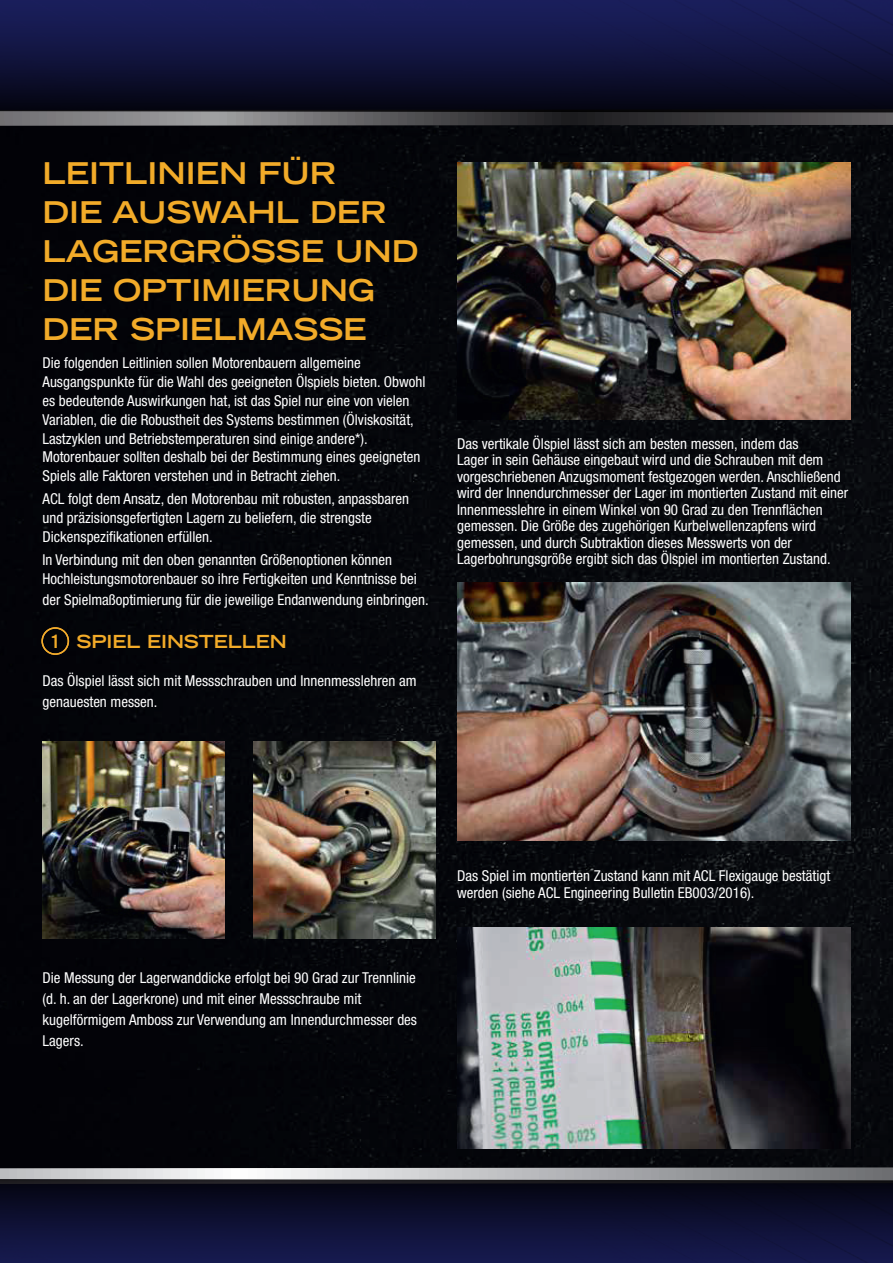
<style>
.page{position:relative;width:893px;height:1263px;background:#fff}
.page>*{position:absolute;margin:0;border:0;box-sizing:border-box;transform-origin:0 0}
.t1{font:700 expanded 30px/39px "Trade Gothic LT Std";color:#f2ab29}
.t2{font:700 expanded 18px "Trade Gothic LT Std";color:#f2ab29}
.t3{font:condensed 15px/18.9px "Helvetica Neue LT Pro";color:#fff}
</style>
<div class="page">
<div style="left:0;top:126px;width:893px;height:1041px;background:#03050a"></div>
<img style="left:43px;top:741px;width:182px;height:198px">
<img style="left:457px;top:163px;width:393px;height:257px">
<img style="left:457px;top:927px;width:393px;height:221px">
<img style="left:457px;top:583px;width:393px;height:257px">
<img style="left:254px;top:741px;width:182px;height:198px">
<svg style="left:0;top:114px;width:893px;height:12px;background:#565658"></svg>
<svg style="left:0;top:0;width:893px;height:114px;background:#12143b"></svg>
<svg style="left:0;top:1167px;width:893px;height:11px;background:#adafb1"></svg>
<svg style="left:0;top:1178px;width:893px;height:85px;background:#121434"></svg>
<div style="left:41px;top:627px;width:28px;height:28px;border:2px solid #f2ab29;border-radius:50%"></div>
<p class="t1" style="left:43px;top:154px;width:377px">LEITLINIEN FÜR<br>DIE AUSWAHL DER<br>LAGERGRÖSSE UND<br>DIE OPTIMIERUNG<br>DER SPIELMASSE</p>
<p class="t3" style="left:43px;top:353px;width:384px">Die folgenden Leitlinien sollen Motorenbauern allgemeine Ausgangspunkte für die Wahl des geeigneten Ölspiels bieten. Obwohl es bedeutende Auswirkungen hat, ist das Spiel nur eine von vielen Variablen, die die Robustheit des Systems bestimmen (Ölviskosität, Lastzyklen und Betriebstemperaturen sind einige andere*).<br>Motorenbauer sollten deshalb bei der Bestimmung eines geeigneten Spiels alle Faktoren verstehen und in Betracht ziehen.</p>
<p class="t3" style="left:43px;top:490px;width:368px">ACL folgt dem Ansatz, den Motorenbau mit robusten, anpassbaren und präzisionsgefertigten Lagern zu beliefern, die strengste<br>Dickenspezifikationen erfüllen.</p>
<p class="t3" style="left:43px;top:551px;width:376px">In Verbindung mit den oben genannten Größenoptionen können<br>Hochleistungsmotorenbauer so ihre Fertigkeiten und Kenntnisse bei</p>
<p class="t3" style="left:43px;top:590px;width:388px">der Spielmaßoptimierung für die jeweilige Endanwendung einbringen.</p>
<p class="t2" style="left:77px;top:629px;width:212px">SPIEL EINSTELLEN</p>
<p class="t3" style="left:43px;top:670px;width:375px;line-height:21px">Das Ölspiel lässt sich mit Messschrauben und Innenmesslehren am genauesten messen.</p>
<p class="t2" style="left:49px;top:629px;width:14px">1</p>
<p class="t3" style="left:457px;top:435px;width:393px;line-height:16.5px">Das vertikale Ölspiel lässt sich am besten messen, indem das<br>Lager in sein Gehäuse eingebaut wird und die Schrauben mit dem vorgeschriebenen Anzugsmoment festgezogen werden. Anschließend wird der Innendurchmesser der Lager im montierten Zustand mit einer Innenmesslehre in einem Winkel von 90 Grad zu den Trennflächen gemessen. Die Größe des zugehörigen Kurbelwellenzapfens wird gemessen, und durch Subtraktion dieses Messwerts von der Lagerbohrungsgröße ergibt sich das Ölspiel im montierten Zustand.</p>
<p class="t3" style="left:43px;top:967px;width:376px;line-height:21px">Die Messung der Lagerwanddicke erfolgt bei 90 Grad zur Trennlinie (d. h. an der Lagerkrone) und mit einer Messschraube mit kugelförmigem Amboss zur Verwendung am Innendurchmesser des Lagers.</p>
<p class="t3" style="left:457px;top:867px;width:375px;line-height:16.5px">Das Spiel im montierten Zustand kann mit ACL Flexigauge bestätigt werden (siehe ACL Engineering Bulletin EB003/2016).</p>
</div>
